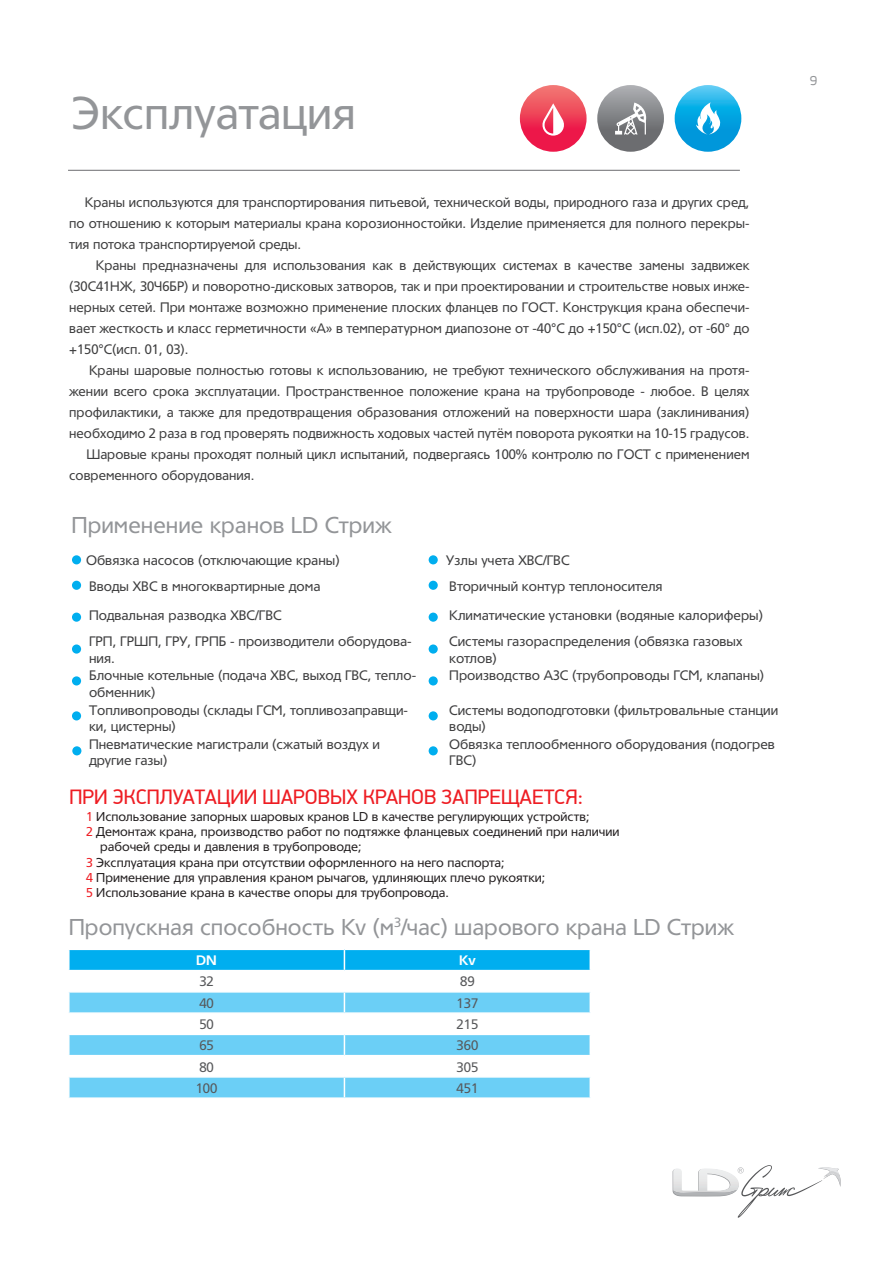
<style>
.page{position:relative;width:893px;height:1263px;background:#fff}
.page>*{position:absolute;margin:0;border:0;box-sizing:border-box;transform-origin:0 0}
.t1{font:45px "Tornado C";color:#939598}
.t2{font:22.5px "Tornado C";color:#939598}
.t3{font:21px "PF Din Display Pro";color:#ee1d23}
.t4{font:13.5px/16.2px "Tornado C";color:#3e3e3f}
.t5{font:13.5px "Tornado C";color:#57585a}
.t6{font:700 13.5px "Tornado C";color:#fff}
.t7{font:13.5px "PF Square Sans Pro";color:#939598}
.t8{font:12.6px "Tornado C";color:#231f20}
.s1{color:#ee1d23}
</style>
<div class="page">
<hr style="left:68px;top:170px;width:672px;height:1px;background:#6c6d70">
<svg style="left:675px;top:85px;width:66px;height:67px;background:#14a8e3"></svg>
<svg style="left:696px;top:102px;width:25px;height:33px"></svg>
<div style="left:597px;top:85px;width:67px;height:67px;background:linear-gradient(to bottom,#a8a9ad,#5e5f61);border-radius:33px"></div>
<svg style="left:615px;top:103px;width:31px;height:32px"></svg>
<svg style="left:520px;top:85px;width:67px;height:67px;background:#ee405b"></svg>
<svg style="left:540px;top:103px;width:27px;height:33px"></svg>
<svg style="left:69px;top:950px;width:522px;height:147px"></svg>
<div style="left:72px;top:555px;width:9px;height:9px;background:#00aeef;border-radius:50%"></div>
<div style="left:72px;top:581px;width:9px;height:9px;background:#00aeef;border-radius:50%"></div>
<div style="left:72px;top:613px;width:9px;height:9px;background:#00aeef;border-radius:50%"></div>
<div style="left:72px;top:644px;width:9px;height:10px;background:#00aeef;border-radius:50%"></div>
<div style="left:72px;top:676px;width:9px;height:9px;background:#00aeef;border-radius:50%"></div>
<div style="left:72px;top:711px;width:9px;height:9px;background:#00aeef;border-radius:50%"></div>
<div style="left:72px;top:746px;width:9px;height:9px;background:#00aeef;border-radius:50%"></div>
<div style="left:429px;top:555px;width:9px;height:9px;background:#00aeef;border-radius:50%"></div>
<div style="left:429px;top:581px;width:9px;height:9px;background:#00aeef;border-radius:50%"></div>
<div style="left:429px;top:613px;width:9px;height:9px;background:#00aeef;border-radius:50%"></div>
<div style="left:429px;top:644px;width:9px;height:10px;background:#00aeef;border-radius:50%"></div>
<div style="left:429px;top:676px;width:9px;height:9px;background:#00aeef;border-radius:50%"></div>
<div style="left:429px;top:711px;width:9px;height:9px;background:#00aeef;border-radius:50%"></div>
<div style="left:429px;top:746px;width:9px;height:9px;background:#00aeef;border-radius:50%"></div>
<svg style="left:673px;top:1165px;width:168px;height:53px"></svg>
<h1 class="t1" style="left:71px;top:89px;width:286px">Эксплуатация</h1>
<p class="t4" style="left:69px;top:192px;width:682px;line-height:21px;text-align:justify;text-indent:16px">Краны используются для транспортирования питьевой, технической воды, природного газа и других сред, по отношению к которым материалы крана корозионностойки. Изделие применяется для полного перекры&shy;тия потока транспортируемой среды.</p>
<p class="t4" style="left:69px;top:255px;width:682px;line-height:21px;text-align:justify;text-indent:26px">Краны предназначены для использования как в действующих системах в качестве замены задвижек (30С41НЖ, 30Ч6БР) и поворотно-дисковых затворов, так и при проектировании и строительстве новых инже&shy;нерных сетей. При монтаже возможно применение плоских фланцев по ГОСТ. Конструкция крана обеспечи&shy;вает жесткость и класс герметичности «А» в температурном диапозоне от -40°С до +150°С (исп.02), от -60° до +150°С(исп. 01, 03).</p>
<p class="t4" style="left:89px;top:362px;width:662px">Краны шаровые полностью готовы к использованию, не требуют технического обслуживания на протя-</p>
<p class="t4" style="left:69px;top:383px;width:682px">жении всего срока эксплуатации. Пространственное положение крана на трубопроводе - любое. В целях</p>
<p class="t4" style="left:69px;top:404px;width:682px">профилактики, а также для предотвращения образования отложений на поверхности шара (заклинивания)</p>
<p class="t4" style="left:69px;top:425px;width:682px">необходимо 2 раза в год проверять подвижность ходовых частей путём поворота рукоятки на 10-15 градусов.</p>
<p class="t4" style="left:86px;top:446px;width:665px">Шаровые краны проходят полный цикл испытаний, подвергаясь 100% контролю по ГОСТ с применением</p>
<p class="t4" style="left:69px;top:467px;width:187px">современного оборудования.</p>
<h2 class="t2" style="left:71px;top:513px;width:322px">Применение кранов LD Стриж</h2>
<p class="t4" style="left:86px;top:553px;width:255px">Обвязка насосов (отключающие краны)</p>
<p class="t4" style="left:446px;top:553px;width:125px">Узлы учета ХВС/ГВС</p>
<p class="t4" style="left:89px;top:578px;width:233px">Вводы ХВС в многоквартирные дома</p>
<p class="t4" style="left:449px;top:578px;width:215px">Вторичный контур теплоносителя</p>
<p class="t4" style="left:89px;top:608px;width:194px">Подвальная разводка ХВС/ГВС</p>
<p class="t4" style="left:449px;top:608px;width:315px">Климатические установки (водяные калориферы)</p>
<p class="t4" style="left:89px;top:634px;width:324px">ГРП, ГРШП, ГРУ, ГРПБ - производители оборудова&shy;ния.</p>
<p class="t4" style="left:449px;top:634px;width:295px">Системы газораспределения (обвязка газовых котлов)</p>
<p class="t4" style="left:89px;top:668px;width:329px">Блочные котельные (подача ХВС, выход ГВС, тепло&shy;обменник)</p>
<p class="t4" style="left:449px;top:668px;width:316px">Производство АЗС (трубопроводы ГСМ, клапаны)</p>
<p class="t4" style="left:89px;top:702px;width:321px">Топливопроводы (склады ГСМ, топливозаправщи&shy;ки, цистерны)</p>
<p class="t4" style="left:449px;top:702px;width:331px">Системы водоподготовки (фильтровальные станции воды)</p>
<p class="t4" style="left:89px;top:736px;width:292px">Пневматические магистрали (сжатый воздух и другие газы)</p>
<p class="t4" style="left:449px;top:736px;width:327px">Обвязка теплообменного оборудования (подогрев<br>ГВС)</p>
<h3 class="t3" style="left:70px;top:784px;width:515px">ПРИ ЭКСПЛУАТАЦИИ ШАРОВЫХ КРАНОВ ЗАПРЕЩАЕТСЯ:</h3>
<p class="t8" style="left:86px;top:810px;width:505px"><span class="s1">1</span> Использование запорных шаровых кранов LD в качестве регулирующих устройств;</p>
<p class="t8" style="left:86px;top:825px;width:535px"><span class="s1">2</span> Демонтаж крана, производство работ по подтяжке фланцевых соединений при наличии</p>
<p class="t8" style="left:100px;top:840px;width:263px">рабочей среды и давления в трубопроводе;</p>
<p class="t8" style="left:86px;top:855px;width:420px"><span class="s1">3</span> Эксплуатация крана при отсутствии оформленного на него паспорта;</p>
<p class="t8" style="left:86px;top:870px;width:461px"><span class="s1">4</span> Применение для управления краном рычагов, удлиняющих плечо рукоятки;</p>
<p class="t8" style="left:86px;top:885px;width:364px"><span class="s1">5</span> Использование крана в качестве опоры для трубопровода.</p>
<h2 class="t2" style="left:69px;top:914px;width:667px">Пропускная способность Kv (м<sup>3</sup>/час) шарового крана LD Стриж</h2>
<p class="t6" style="left:196px;top:953px;width:22px">DN</p>
<p class="t6" style="left:459px;top:953px;width:18px">Kv</p>
<p class="t5" style="left:199px;top:974px;width:16px">32</p>
<p class="t5" style="left:460px;top:974px;width:16px">89</p>
<p class="t5" style="left:199px;top:996px;width:16px">40</p>
<p class="t5" style="left:456px;top:996px;width:23px">137</p>
<p class="t5" style="left:199px;top:1017px;width:16px">50</p>
<p class="t5" style="left:456px;top:1017px;width:23px">215</p>
<p class="t5" style="left:199px;top:1038px;width:16px">65</p>
<p class="t5" style="left:456px;top:1038px;width:23px">360</p>
<p class="t5" style="left:199px;top:1059px;width:16px">80</p>
<p class="t5" style="left:456px;top:1059px;width:23px">305</p>
<p class="t5" style="left:196px;top:1081px;width:23px">100</p>
<p class="t5" style="left:456px;top:1081px;width:23px">451</p>
<p class="t7" style="left:810px;top:73px;width:9px">9</p>
</div>
